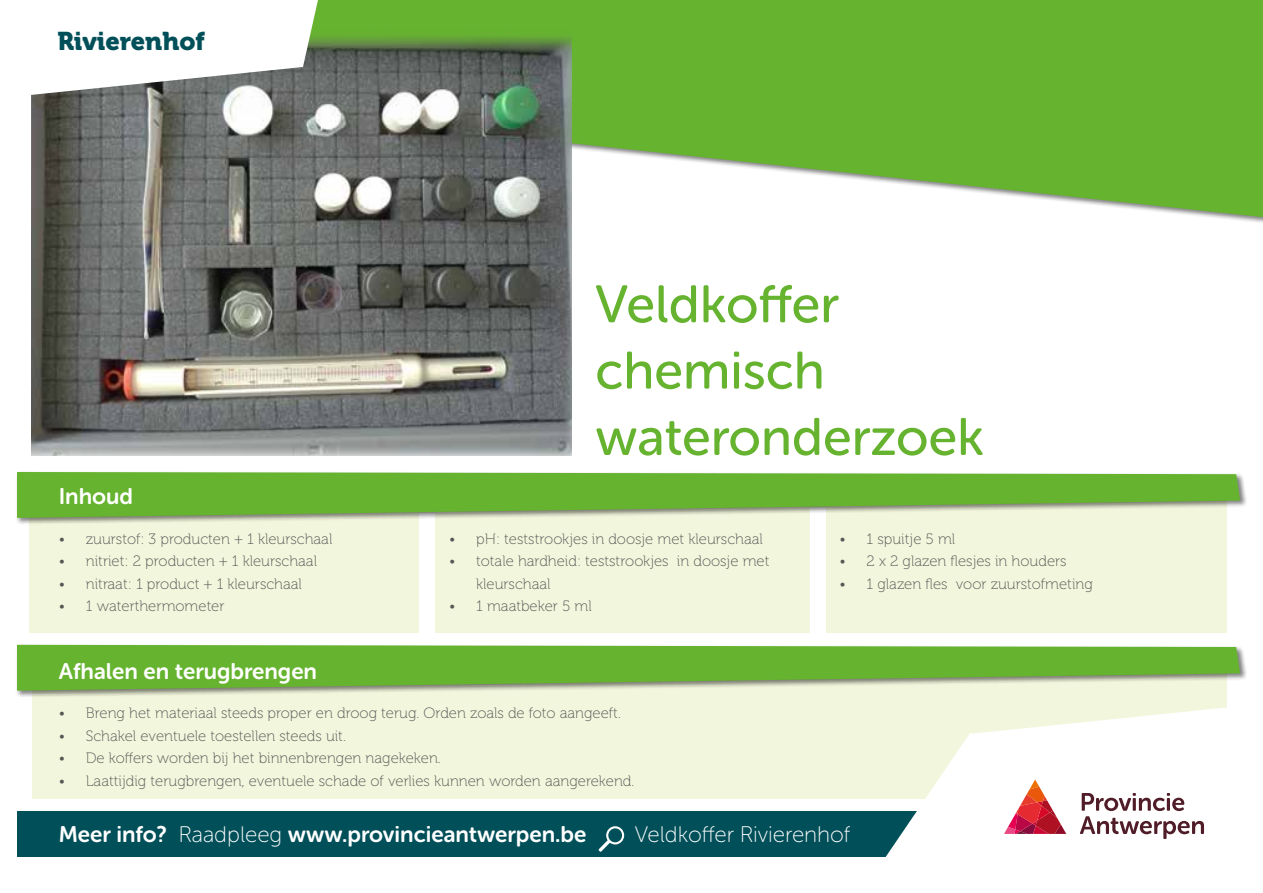
<style>
.page{position:relative;width:1263px;height:893px;background:#fff}
.page>*{position:absolute;margin:0;border:0;box-sizing:border-box;transform-origin:0 0}
.t1{font:52.5px/66.3px "Museo Sans Rounded 500";color:#65b32e}
.t2{font:25.5px "Museo 900";color:#004f59}
.t3{font:22.5px "Museo Sans Rounded 700";color:#fff}
.t4{font:22.5px "Museo Sans Rounded 100";color:#fff}
.t5{font:15px/22.5px "Museo 100";color:#575756}
.s1{font-family:"Museo Sans Rounded 100"}
</style>
<div class="page">
<svg style="left:31px;top:0;width:1232px;height:217px;background:#7cbd4e"></svg>
<div style="left:30px;top:497px;width:1197px;height:136px;background:#f2f6dc"></div>
<div style="left:32px;top:662px;width:1195px;height:137px;background:#f2f6dc"></div>
<div style="left:420px;top:513px;width:15px;height:125px;background:#fff"></div>
<div style="left:810px;top:508px;width:16px;height:125px;background:#fff"></div>
<img style="left:32px;top:30px;width:540px;height:425px">
<div style="left:15px;top:470px;width:1232px;height:55px;background:#000;opacity:.5"></div>
<svg style="left:17px;top:472px;width:1223px;height:46px;background:#7cb94d"></svg>
<div style="left:15px;top:643px;width:1232px;height:55px;background:#000;opacity:.5"></div>
<svg style="left:17px;top:645px;width:1223px;height:46px;background:#7bb94d"></svg>
<div style="left:17px;top:811px;width:1223px;height:46px;background:#004f59"></div>
<svg style="left:31px;top:0;width:287px;height:98px"></svg>
<svg style="left:885px;top:707px;width:355px;height:150px;fill:#fff"></svg>
<svg style="left:1080px;top:793px;width:124px;height:46px;background:#cec0c3"></svg>
<svg style="left:1004px;top:779px;width:62px;height:55px;background:#e59399"></svg>
<svg style="left:598px;top:826px;width:26px;height:26px"></svg>
<h2 class="t2" style="left:57px;top:26px;width:149px">Rivierenhof</h2>
<h3 class="t3" style="left:59px;top:484px;width:76px">Inhoud</h3>
<p class="t5" style="left:59px;top:528px;width:275px">• zuurstof: 3 producten + 1 kleurschaal</p>
<p class="t5" style="left:59px;top:550px;width:260px">• nitriet: 2 producten + 1 kleurschaal</p>
<p class="t5" style="left:59px;top:573px;width:245px">• nitraat: 1 product + 1 kleurschaal</p>
<p class="t5" style="left:59px;top:595px;width:167px">• 1 waterthermometer</p>
<h1 class="t1" style="left:595px;top:271px;width:390px">Veldkoffer chemisch wateronderzoek</h1>
<p class="t5" style="left:449px;top:528px;width:315px">• pH: teststrookjes in doosje met kleurschaal</p>
<p class="t5" style="left:476px;top:550px;width:295px;text-indent:-27px">• totale hardheid: teststrookjes in doosje met kleurschaal</p>
<p class="t5" style="left:449px;top:595px;width:144px">• 1 maatbeker 5 ml</p>
<p class="t5" style="left:840px;top:528px;width:117px">• 1 spuitje 5 ml</p>
<p class="t5" style="left:840px;top:550px;width:229px">• 2 x 2 glazen flesjes in houders</p>
<p class="t5" style="left:840px;top:573px;width:255px">• 1 glazen fles voor zuurstofmeting</p>
<h3 class="t3" style="left:59px;top:658px;width:260px">Afhalen en terugbrengen</h3>
<p class="t5" style="left:59px;top:702px;width:564px">• Breng het materiaal steeds proper en droog terug. Orden zoals de foto aangeeft.</p>
<p class="t5" style="left:59px;top:725px;width:289px">• Schakel eventuele toestellen steeds uit.</p>
<p class="t5" style="left:59px;top:747px;width:383px">• De koffers worden bij het binnenbrengen nagekeken.</p>
<p class="t5" style="left:59px;top:770px;width:577px">• Laattijdig terugbrengen, eventuele schade of verlies kunnen worden aangerekend.</p>
<h3 class="t3" style="left:59px;top:821px;width:529px">Meer info? <span class="s1">Raadpleeg</span> www.provincieantwerpen.be</h3>
<h3 class="t4" style="left:635px;top:822px;width:217px">Veldkoffer Rivierenhof</h3>
</div>
